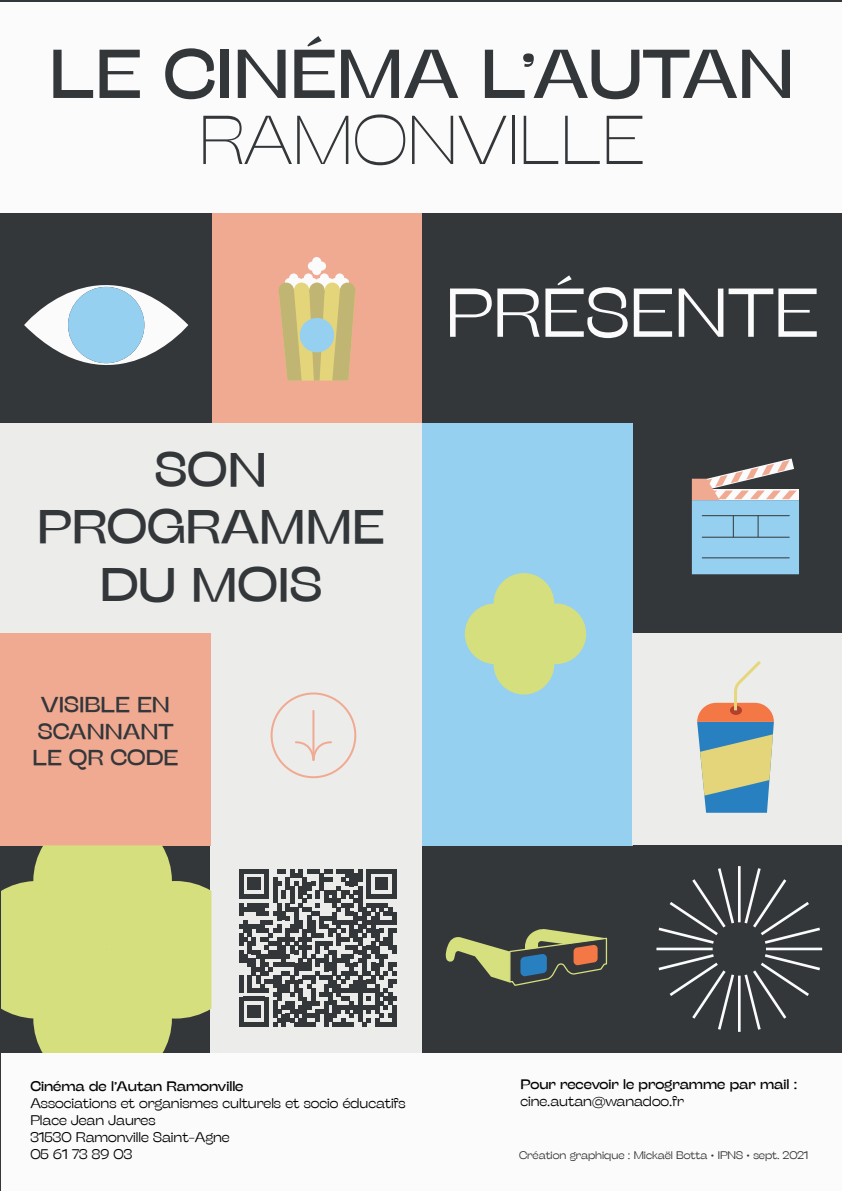
<style>
.page{position:relative;width:842px;height:1191px;background:#33373a}
.page>*{position:absolute;margin:0;border:0;box-sizing:border-box;transform-origin:0 0}
.t1{font:69px "Stinger Wide";color:#33373a}
.t2{font:100 69px "Stinger Wide";color:#33373a}
.t3{font:300 69px "Stinger Wide";color:#fbfbfc}
.t4{font:48px/57.6px "Stinger Wide";color:#33373a;text-align:center}
.t5{font:22px/26.4px "Stinger Wide";color:#33373a;text-align:center}
.t6{font:300 14px/16.8px "Stinger Wide";color:#000001}
.t7{font:14px "Stinger Wide";color:#000001}
.t8{font:300 11px "Stinger Wide";color:#312f30}
</style>
<div class="page">
<div style="left:0;top:423px;width:422px;height:422px;background:#ececea"></div>
<div style="left:210px;top:843px;width:212px;height:212px;background:#ececea"></div>
<div style="left:212px;top:211px;width:210px;height:212px;background:#f1aa92"></div>
<div style="left:0;top:633px;width:211px;height:212px;background:#f1aa92"></div>
<div style="left:1px;top:2px;width:841px;height:210px;background:#fbfbfc"></div>
<hr style="left:738px;top:866px;width:3px;height:56px;background:#fbfbfc">
<svg style="left:744px;top:868px;width:76px;height:76px"></svg>
<hr style="left:766px;top:947px;width:56px;height:3px;background:#fbfbfc">
<svg style="left:744px;top:954px;width:76px;height:76px"></svg>
<hr style="left:738px;top:975px;width:3px;height:56px;background:#fbfbfc">
<svg style="left:658px;top:868px;width:76px;height:76px"></svg>
<hr style="left:656px;top:947px;width:57px;height:3px;background:#fbfbfc">
<svg style="left:658px;top:954px;width:76px;height:76px"></svg>
<svg style="left:24px;top:285px;width:164px;height:80px"></svg>
<div style="left:68px;top:287px;width:76px;height:76px;background:#95d0f1;border-radius:50%"></div>
<div style="left:312px;top:257px;width:9px;height:9px;background:#fbfbfc;border-radius:50%"></div>
<div style="left:312px;top:266px;width:9px;height:9px;background:#fbfbfc;border-radius:50%"></div>
<div style="left:317px;top:261px;width:9px;height:10px;background:#fbfbfc;border-radius:50%"></div>
<div style="left:308px;top:261px;width:9px;height:10px;background:#fbfbfc;border-radius:50%"></div>
<div style="left:320px;top:273px;width:9px;height:9px;background:#fbfbfc;border-radius:50%"></div>
<div style="left:325px;top:278px;width:9px;height:9px;background:#fbfbfc;border-radius:50%"></div>
<div style="left:315px;top:278px;width:10px;height:9px;background:#fbfbfc;border-radius:50%"></div>
<div style="left:335px;top:273px;width:9px;height:9px;background:#fbfbfc;border-radius:50%"></div>
<div style="left:335px;top:282px;width:9px;height:10px;background:#fbfbfc;border-radius:50%"></div>
<div style="left:340px;top:278px;width:9px;height:9px;background:#fbfbfc;border-radius:50%"></div>
<div style="left:331px;top:278px;width:9px;height:9px;background:#fbfbfc;border-radius:50%"></div>
<div style="left:304px;top:273px;width:9px;height:9px;background:#fbfbfc;border-radius:50%"></div>
<div style="left:309px;top:278px;width:9px;height:9px;background:#fbfbfc;border-radius:50%"></div>
<div style="left:299px;top:278px;width:10px;height:9px;background:#fbfbfc;border-radius:50%"></div>
<div style="left:289px;top:273px;width:9px;height:9px;background:#fbfbfc;border-radius:50%"></div>
<div style="left:289px;top:282px;width:9px;height:10px;background:#fbfbfc;border-radius:50%"></div>
<div style="left:294px;top:278px;width:9px;height:9px;background:#fbfbfc;border-radius:50%"></div>
<div style="left:285px;top:278px;width:9px;height:9px;background:#fbfbfc;border-radius:50%"></div>
<div style="left:279px;top:282px;width:15px;height:16px;background:#c0b572;border-radius:50%"></div>
<div style="left:294px;top:282px;width:15px;height:16px;background:#e4d47a;border-radius:50%"></div>
<svg style="left:309px;top:282px;width:16px;height:16px"></svg>
<div style="left:325px;top:282px;width:15px;height:16px;background:#e4d47a;border-radius:50%"></div>
<div style="left:340px;top:282px;width:15px;height:16px;background:#c0b572;border-radius:50%"></div>
<svg style="left:279px;top:290px;width:76px;height:90px"></svg>
<div style="left:300px;top:318px;width:34px;height:34px;background:#95d0f1;border-radius:50%"></div>
<svg style="left:1px;top:845px;width:210px;height:208px;background:#bfc774"></svg>
<hr style="left:312px;top:711px;width:2px;height:49px;background:#f1aa92">
<svg style="left:295px;top:740px;width:37px;height:21px"></svg>
<div style="left:271px;top:692px;width:85px;height:86px;border:2px solid #f1aa92;border-radius:50%"></div>
<svg style="left:692px;top:458px;width:107px;height:116px"></svg>
<div style="left:1px;top:1053px;width:841px;height:138px;background:#fbfbfc"></div>
<svg style="left:446px;top:929px;width:162px;height:57px"></svg>
<div style="left:422px;top:423px;width:210px;height:422px;background:#95d0f1"></div>
<div style="left:494px;top:573px;width:60px;height:61px;background:#d6df7e;border-radius:50%"></div>
<div style="left:494px;top:634px;width:60px;height:60px;background:#d6df7e;border-radius:50%"></div>
<div style="left:525px;top:603px;width:61px;height:61px;background:#d6df7e;border-radius:50%"></div>
<div style="left:465px;top:603px;width:60px;height:61px;background:#d6df7e;border-radius:50%"></div>
<svg style="left:239px;top:869px;width:157px;height:157px"></svg>
<hr style="left:392px;top:1005px;width:4px;height:21px;background:#33373a">
<div style="left:632px;top:633px;width:210px;height:212px;background:#ececea"></div>
<svg style="left:697px;top:661px;width:77px;height:151px"></svg>
<h1 class="t1" style="left:49px;top:34px;width:747px">LE CINÉMA L’AUTAN</h1>
<h1 class="t2" style="left:199px;top:100px;width:448px">RAMONVILLE</h1>
<h2 class="t4" style="left:37px;top:440px;width:349px">SON<br>PROGRAMME<br>DU MOIS</h2>
<h3 class="t5" style="left:32px;top:691px;width:147px">VISIBLE EN<br>SCANNANT<br>LE QR CODE</h3>
<h1 class="t3" style="left:445px;top:272px;width:375px">PRÉSENTE</h1>
<p class="t7" style="left:30px;top:1078px;width:215px">Cinéma de l’Autan Ramonville</p>
<p class="t6" style="left:30px;top:1095px;width:377px">Associations et organismes culturels et socio éducatifs<br>Place Jean Jaures<br>31530 Ramonville Saint-Agne<br>05 61 73 89 03</p>
<p class="t7" style="left:520px;top:1076px;width:278px">Pour recevoir le programme par mail :</p>
<p class="t6" style="left:520px;top:1093px;width:165px">cine.autan@wanadoo.fr</p>
<p class="t8" style="left:519px;top:1148px;width:290px">Création graphique : Mickaël Botta • IPNS • sept. 2021</p>
</div>
